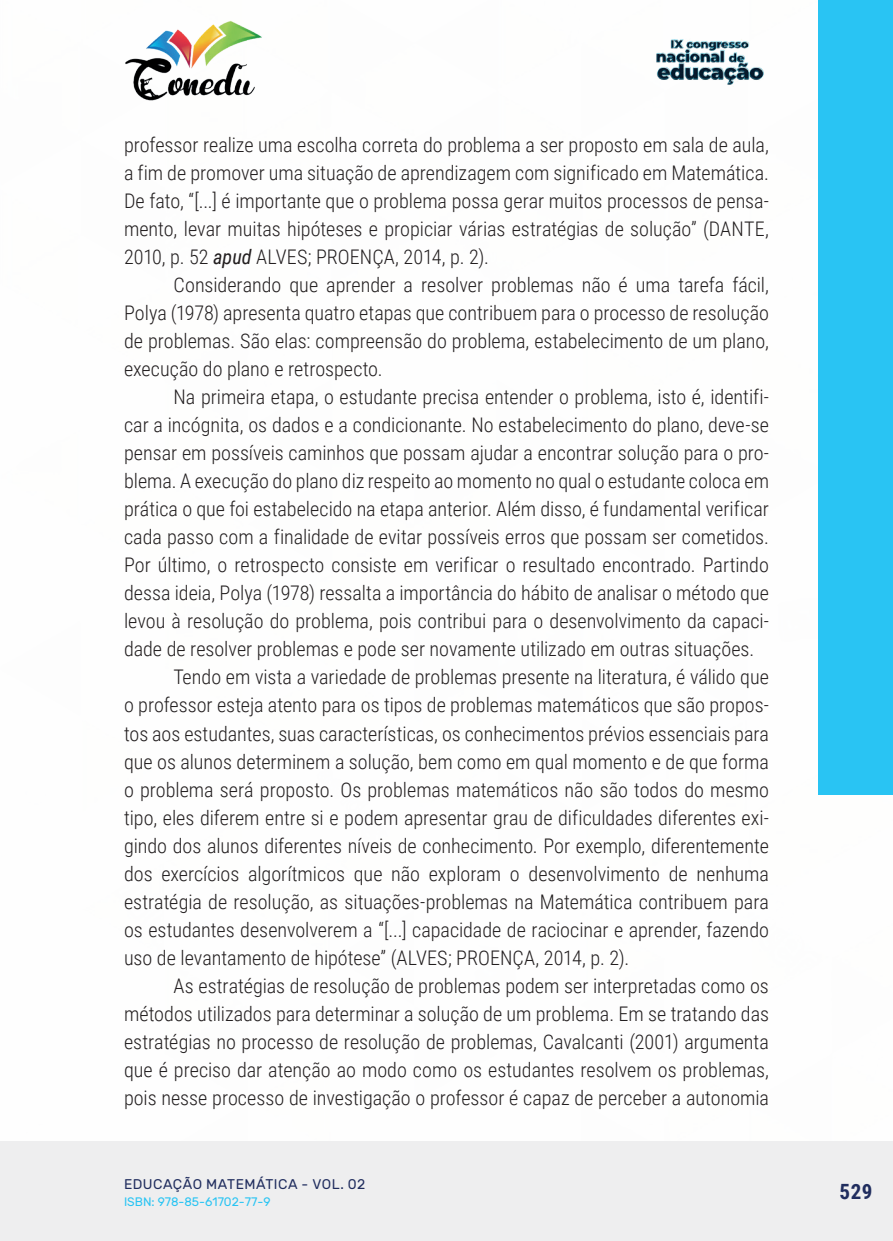
<style>
.page{position:relative;width:893px;height:1241px;background:#fff}
.page>*{position:absolute;margin:0;border:0;box-sizing:border-box;transform-origin:0 0}
.t1{font:700 21px "Roboto Condensed";color:#202d5e}
._9_CORPO{font:300 20.12px/28px "Roboto Condensed";color:#231f20;text-align:justify}
.t2{font:14px "Rubik";letter-spacing:.035em;color:#202d5e}
.t3{font:12.25px "Rubik";color:#29c4f3}
.s1{font-weight:400;font-style:italic}
</style>
<div class="page">
<div style="left:0;top:1141px;width:893px;height:99px;background:#eeeeef"></div>
<div style="left:819px;top:0;width:74px;height:794px;background:#29c4f3"></div>
<img style="left:125px;top:20px;width:137px;height:81px">
<img style="left:656px;top:39px;width:108px;height:46px">
<p class="_9_CORPO" style="left:124px;top:130px;width:646px">professor realize uma escolha correta do problema a ser proposto em sala de aula, a fim de promover uma situação de aprendizagem com significado em Matemática.<br>De fato, “[...] é importante que o problema possa gerar muitos processos de pensa&shy;mento, levar muitas hipóteses e propiciar várias estratégias de solução” (DANTE, 2010, p. 52 <span class="s1">apud</span> ALVES; PROENÇA, 2014, p. 2).</p>
<p class="_9_CORPO" style="left:124px;top:270px;width:646px;text-indent:50px">Considerando que aprender a resolver problemas não é uma tarefa fácil, Polya (1978) apresenta quatro etapas que contribuem para o processo de resolução de problemas. São elas: compreensão do problema, estabelecimento de um plano, execução do plano e retrospecto.</p>
<p class="_9_CORPO" style="left:124px;top:382px;width:646px;text-indent:50px">Na primeira etapa, o estudante precisa entender o problema, isto é, identifi&shy;car a incógnita, os dados e a condicionante. No estabelecimento do plano, deve-se pensar em possíveis caminhos que possam ajudar a encontrar solução para o pro&shy;blema. A execução do plano diz respeito ao momento no qual o estudante coloca em prática o que foi estabelecido na etapa anterior. Além disso, é fundamental verificar cada passo com a finalidade de evitar possíveis erros que possam ser cometidos.<br>Por último, o retrospecto consiste em verificar o resultado encontrado. Partindo dessa ideia, Polya (1978) ressalta a importância do hábito de analisar o método que levou à resolução do problema, pois contribui para o desenvolvimento da capaci&shy;dade de resolver problemas e pode ser novamente utilizado em outras situações.</p>
<p class="_9_CORPO" style="left:124px;top:662px;width:646px;text-indent:50px">Tendo em vista a variedade de problemas presente na literatura, é válido que o professor esteja atento para os tipos de problemas matemáticos que são propos&shy;tos aos estudantes, suas características, os conhecimentos prévios essenciais para que os alunos determinem a solução, bem como em qual momento e de que forma o problema será proposto. Os problemas matemáticos não são todos do mesmo tipo, eles diferem entre si e podem apresentar grau de dificuldades diferentes exi&shy;gindo dos alunos diferentes níveis de conhecimento. Por exemplo, diferentemente dos exercícios algorítmicos que não exploram o desenvolvimento de nenhuma estratégia de resolução, as situações-problemas na Matemática contribuem para os estudantes desenvolverem a “[...] capacidade de raciocinar e aprender, fazendo uso de levantamento de hipótese” (ALVES; PROENÇA, 2014, p. 2).</p>
<p class="_9_CORPO" style="left:124px;top:970px;width:646px;text-indent:50px">As estratégias de resolução de problemas podem ser interpretadas como os métodos utilizados para determinar a solução de um problema. Em se tratando das estratégias no processo de resolução de problemas, Cavalcanti (2001) argumenta que é preciso dar atenção ao modo como os estudantes resolvem os problemas, pois nesse processo de investigação o professor é capaz de perceber a autonomia</p>
<p class="t2" style="left:124px;top:1175px;width:243px">EDUCAÇÃO MATEMÁTICA - VOL. 02</p>
<p class="t3" style="left:124px;top:1194px;width:148px">ISBN: 978-85-61702-77-9</p>
<p class="t1" style="left:839px;top:1176px;width:34px">529</p>
</div>
